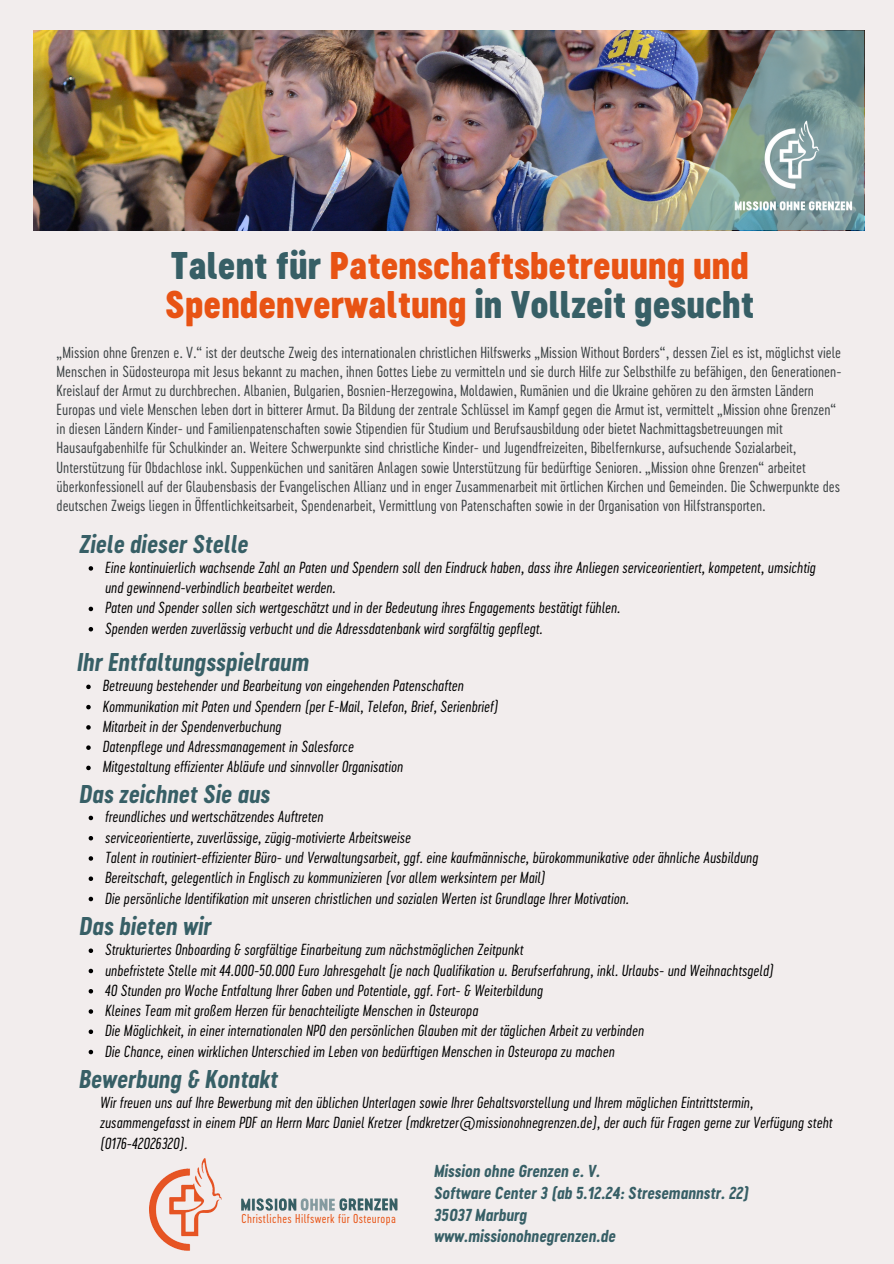
<style>
.page{position:relative;width:894px;height:1264px;background:#fff}
.page>*{position:absolute;margin:0;border:0;box-sizing:border-box;transform-origin:0 0}
.t1{font:36px/39.3px "Cervo Neue Black Neue";color:#e85314}
.t2{font:italic 24px "Cervo Neue Bold Neue";color:#375f66}
.t3{font:italic 16.2px/21.6px "Cervo Neue Bold Neue";color:#375f66}
.t4{font:italic 15px/20.2px "Cervo Neue Light Neue";color:#000}
.t5{font:15px/19.2px "Cervo Neue Light Neue";color:#3c4244}
.t6{font:12px "Cervo Neue Light Neue";letter-spacing:.03em;color:#e85314}
.s1{color:#375f66}
</style>
<div class="page">
<div style="left:0;top:0;width:893px;height:1263px;background:#f2eded"></div>
<img style="left:34px;top:30px;width:646px;height:200px">
<img style="left:680px;top:30px;width:184px;height:200px">
<img style="left:722px;top:108px;width:142px;height:115px">
<img style="left:149px;top:1158px;width:248px;height:92px">
<svg style="left:89px;top:566px;width:4px;height:4px"></svg>
<svg style="left:89px;top:606px;width:4px;height:5px"></svg>
<svg style="left:89px;top:627px;width:4px;height:4px"></svg>
<svg style="left:86px;top:684px;width:5px;height:5px"></svg>
<svg style="left:86px;top:705px;width:5px;height:4px"></svg>
<svg style="left:86px;top:725px;width:5px;height:4px"></svg>
<svg style="left:86px;top:745px;width:5px;height:5px"></svg>
<svg style="left:86px;top:765px;width:5px;height:5px"></svg>
<svg style="left:89px;top:815px;width:4px;height:5px"></svg>
<svg style="left:89px;top:836px;width:4px;height:4px"></svg>
<svg style="left:89px;top:856px;width:4px;height:4px"></svg>
<svg style="left:89px;top:876px;width:4px;height:5px"></svg>
<svg style="left:89px;top:896px;width:4px;height:5px"></svg>
<svg style="left:89px;top:948px;width:4px;height:5px"></svg>
<svg style="left:89px;top:968px;width:4px;height:5px"></svg>
<svg style="left:89px;top:989px;width:4px;height:4px"></svg>
<svg style="left:89px;top:1009px;width:4px;height:4px"></svg>
<svg style="left:89px;top:1029px;width:4px;height:5px"></svg>
<svg style="left:89px;top:1049px;width:4px;height:5px"></svg>
<h1 class="t1" style="left:165px;top:246px;width:590px"><span class="s1">Talent für</span> Patenschaftsbetreuung und<br>Spendenverwaltung <span class="s1">in Vollzeit gesucht</span></h1>
<h4 class="t5" style="left:57px;top:342px;width:786px">„Mission ohne Grenzen e. V.“ ist der deutsche Zweig des internationalen christlichen Hilfswerks „Mission Without Borders“, dessen Ziel es ist, möglichst viele Menschen in Südosteuropa mit Jesus bekannt zu machen, ihnen Gottes Liebe zu vermitteln und sie durch Hilfe zur Selbsthilfe zu befähigen, den Generationen-Kreislauf der Armut zu durchbrechen. Albanien, Bulgarien, Bosnien-Herzegowina, Moldawien, Rumänien und die Ukraine gehören zu den ärmsten Ländern Europas und viele Menschen leben dort in bitterer Armut. Da Bildung der zentrale Schlüssel im Kampf gegen die Armut ist, vermittelt „Mission ohne Grenzen“ in diesen Ländern Kinder- und Familienpatenschaften sowie Stipendien für Studium und Berufsausbildung oder bietet Nachmittagsbetreuungen mit Hausaufgabenhilfe für Schulkinder an. Weitere Schwerpunkte sind christliche Kinder- und Jugendfreizeiten, Bibelfernkurse, aufsuchende Sozialarbeit, Unterstützung für Obdachlose inkl. Suppenküchen und sanitären Anlagen sowie Unterstützung für bedürftige Senioren. „Mission ohne Grenzen“ arbeitet überkonfessionell auf der Glaubensbasis der Evangelischen Allianz und in enger Zusammenarbeit mit örtlichen Kirchen und Gemeinden. Die Schwerpunkte des deutschen Zweigs liegen in Öffentlichkeitsarbeit, Spendenarbeit, Vermittlung von Patenschaften sowie in der Organisation von Hilfstransporten.</h4>
<h2 class="t2" style="left:80px;top:529px;width:170px">Ziele dieser Stelle</h2>
<p class="t4" style="left:105px;top:556px;width:712px">Eine kontinuierlich wachsende Zahl an Paten und Spendern soll den Eindruck haben, dass ihre Anliegen serviceorientiert, kompetent, umsichtig und gewinnend-verbindlich bearbeitet werden.</p>
<p class="t4" style="left:105px;top:597px;width:517px">Paten und Spender sollen sich wertgeschätzt und in der Bedeutung ihres Engagements bestätigt fühlen.</p>
<p class="t4" style="left:105px;top:617px;width:439px">Spenden werden zuverlässig verbucht und die Adressdatenbank wird sorgfältig gepflegt.</p>
<h2 class="t2" style="left:77px;top:647px;width:233px">Ihr Entfaltungsspielraum</h2>
<p class="t4" style="left:103px;top:675px;width:362px">Betreuung bestehender und Bearbeitung von eingehenden Patenschaften</p>
<p class="t4" style="left:103px;top:695px;width:397px">Kommunikation mit Paten und Spendern (per E-Mail, Telefon, Brief, Serienbrief)</p>
<p class="t4" style="left:103px;top:715px;width:180px">Mitarbeit in der Spendenverbuchung</p>
<p class="t4" style="left:103px;top:736px;width:253px">Datenpflege und Adressmanagement in Salesforce</p>
<p class="t4" style="left:103px;top:756px;width:302px">Mitgestaltung effizienter Abläufe und sinnvoller Organisation</p>
<h2 class="t2" style="left:80px;top:779px;width:192px">Das zeichnet Sie aus</h2>
<p class="t4" style="left:105px;top:806px;width:220px">freundliches und wertschätzendes Auftreten</p>
<p class="t4" style="left:105px;top:826px;width:307px">serviceorientierte, zuverlässige, zügig-motivierte Arbeitsweise</p>
<p class="t4" style="left:105px;top:846px;width:654px">Talent in routiniert-effizienter Büro- und Verwaltungsarbeit, ggf. eine kaufmännische, bürokommunikative oder ähnliche Ausbildung</p>
<p class="t4" style="left:105px;top:867px;width:442px">Bereitschaft, gelegentlich in Englisch zu kommunizieren (vor allem werksintern per Mail)</p>
<p class="t4" style="left:105px;top:887px;width:525px">Die persönliche Identifikation mit unseren christlichen und sozialen Werten ist Grundlage Ihrer Motivation.</p>
<h2 class="t2" style="left:80px;top:911px;width:133px">Das bieten wir</h2>
<p class="t4" style="left:105px;top:938px;width:420px">Strukturiertes Onboarding &amp; sorgfältige Einarbeitung zum nächstmöglichen Zeitpunkt</p>
<p class="t4" style="left:105px;top:959px;width:670px">unbefristete Stelle mit 44.000-50.000 Euro Jahresgehalt (je nach Qualifikation u. Berufserfahrung, inkl. Urlaubs- und Weihnachtsgeld)</p>
<p class="t4" style="left:105px;top:979px;width:439px">40 Stunden pro Woche Entfaltung Ihrer Gaben und Potentiale, ggf. Fort- &amp; Weiterbildung</p>
<p class="t4" style="left:105px;top:999px;width:375px">Kleines Team mit großem Herzen für benachteiligte Menschen in Osteuropa</p>
<p class="t4" style="left:105px;top:1019px;width:540px">Die Möglichkeit, in einer internationalen NPO den persönlichen Glauben mit der täglichen Arbeit zu verbinden</p>
<p class="t4" style="left:105px;top:1040px;width:511px">Die Chance, einen wirklichen Unterschied im Leben von bedürftigen Menschen in Osteuropa zu machen</p>
<h2 class="t2" style="left:79px;top:1064px;width:201px">Bewerbung &amp; Kontakt</h2>
<h4 class="t4" style="left:100px;top:1091px;width:733px">Wir freuen uns auf Ihre Bewerbung mit den üblichen Unterlagen sowie Ihrer Gehaltsvorstellung und Ihrem möglichen Eintrittstermin, zusammengefasst in einem PDF an Herrn Marc Daniel Kretzer (mdkretzer@missionohnegrenzen.de), der auch für Fragen gerne zur Verfügung steht (0176-42026320).</h4>
<p class="t3" style="left:434px;top:1160px;width:316px">Mission ohne Grenzen e. V.<br>Software Center 3 (ab 5.12.24: Stresemannstr. 22)<br>35037 Marburg<br>www.missionohnegrenzen.de</p>
<p class="t6" style="left:241px;top:1211px;width:156px">Christliches Hilfswerk für Osteuropa</p>
</div>
